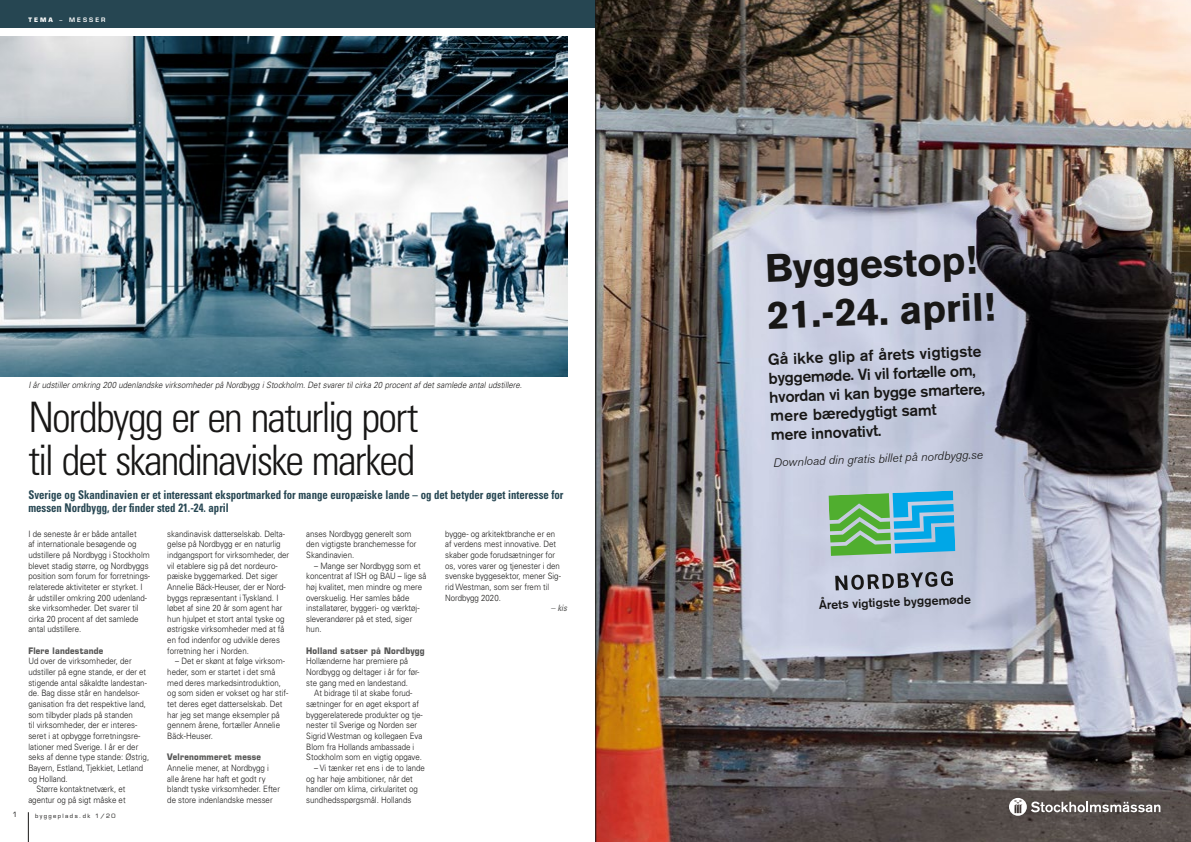
<style>
.page{position:relative;width:1191px;height:842px;background:#fff}
.page>*{position:absolute;margin:0;border:0;box-sizing:border-box;transform-origin:0 0}
.t1{font:300 condensed 42px/42.6px "Univers LT Std";letter-spacing:-.045em;color:#181716}
.t2{font:700 39.2px/47px "Akzidenz Grotesk BE";color:#181716}
.t3{font:500 15.7px/19px "Akzidenz Grotesk Std";color:#181716}
.t4{font:500 12.5px "Akzidenz Grotesk Std";color:#181716}
.t5{font:700 condensed 12px/13px "Univers LT Std";color:#264652;scale:.9 1}
.t6{font:italic 300 12px "Akzidenz Grotesk Std";color:#181716;scale:1.04 1}
.t7{font:500 9.3px "Akzidenz Grotesk Std";color:#181716}
.t8{font:300 8.8px/10.7px "Univers LT Std";color:#181716;scale:.9 1}
.t9{font:italic 300 8.8px "Univers LT Std";color:#181716;scale:.9 1}
.t10{font:700 8.8px "Eurostile LT Std";letter-spacing:.025em;color:#565655;scale:.9 1}
.t11{font:italic condensed 8.8px "Univers LT Std";color:#565655}
.t12{font:7px "Eurostile LT Std";color:#181716}
.t13{font:600 6px "Eurostile LT Std";letter-spacing:.35em;color:#fff}
.t14{font:5.8px "Eurostile LT Std";letter-spacing:.25em;color:#181716}
.s1{font-weight:700}
</style>
<div class="page">
<div style="left:0;top:0;width:595px;height:28px;background:#264652"></div>
<hr style="left:28px;top:812px;width:1px;height:30px;background:#181716">
<img style="left:0;top:37px;width:567px;height:340px">
<img style="left:595px;top:0;width:596px;height:842px">
<p class="t13" style="left:28px;top:16px;width:79px"><span class="s1">TEMA</span> – MESSER</p>
<p class="t9" style="left:28px;top:379px;width:550px">I år udstiller omkring 200 udenlandske virksomheder på Nordbygg i Stockholm. Det svarer til cirka 20 procent af det samlede antal udstillere.</p>
<h1 class="t1" style="left:28px;top:396px;width:392px">Nordbygg er en naturlig port til det skandinaviske marked</h1>
<h3 class="t5" style="left:28px;top:488px;width:596px">Sverige og Skandinavien er et interessant eksportmarked for mange europæiske lande – og det betyder øget interesse for messen Nordbygg, der finder sted 21.-24. april</h3>
<p class="t8" style="left:28px;top:528px;width:137px">I de seneste år er både antallet<br>af internationale besøgende og udstillere på Nordbygg i Stockholm blevet stadig større, og Nordbyggs position som forum for forretnings&shy;relaterede aktiviteter er styrket. I år udstiller omkring 200 udenland&shy;ske virksomheder. Det svarer til cirka 20 procent af det samlede antal udstillere.</p>
<p class="t10" style="left:28px;top:645px;width:85px">Flere landestande</p>
<p class="t8" style="left:28px;top:656px;width:116px">Ud over de virksomheder, der</p>
<p class="t8" style="left:28px;top:667px;width:132px">udstiller på egne stande, er der et</p>
<p class="t8" style="left:28px;top:677px;width:133px">stigende antal såkaldte landestan-</p>
<p class="t8" style="left:28px;top:688px;width:125px">de. Bag disse står en handelsor-</p>
<p class="t8" style="left:28px;top:698px;width:132px">ganisation fra det respektive land,</p>
<p class="t8" style="left:28px;top:709px;width:118px">som tilbyder plads på standen</p>
<p class="t8" style="left:28px;top:720px;width:122px">til virksomheder, der er interes-</p>
<p class="t8" style="left:28px;top:730px;width:126px">seret i at opbygge forretningsre-</p>
<p class="t8" style="left:28px;top:741px;width:124px">lationer med Sverige. I år er der</p>
<p class="t8" style="left:28px;top:752px;width:136px">seks af denne type stande: Østrig,</p>
<p class="t8" style="left:28px;top:762px;width:129px">Bayern, Estland, Tjekkiet, Letland</p>
<p class="t8" style="left:28px;top:773px;width:45px">og Holland.</p>
<p class="t8" style="left:36px;top:784px;width:100px">Større kontaktnetværk, et</p>
<p class="t8" style="left:28px;top:794px;width:110px">agentur og på sigt måske et</p>
<p class="t8" style="left:306px;top:528px;width:124px">anses Nordbygg generelt som den vigtigste branchemesse for<br>Skandinavien.</p>
<p class="t8" style="left:306px;top:560px;width:135px;text-indent:8px">– Mange ser Nordbygg som et koncentrat af ISH og BAU – lige så høj kvalitet, men mindre og mere overskuelig. Her samles både installatører, byggeri- og værktøj&shy;sleverandører på et sted, siger hun.</p>
<p class="t10" style="left:306px;top:645px;width:133px">Holland satser på Nordbygg</p>
<p class="t8" style="left:306px;top:656px;width:127px">Hollænderne har premiere på<br>Nordbygg og deltager i år for før&shy;ste gang med en landestand.</p>
<p class="t8" style="left:306px;top:688px;width:131px;text-indent:8px">At bidrage til at skabe forud&shy;sætninger for en øget eksport af byggerelaterede produkter og tje&shy;nester til Sverige og Norden ser<br>Sigrid Westman og kollegaen Eva<br>Blom fra Hollands ambassade i<br>Stockholm som en vigtig opgave.</p>
<p class="t8" style="left:306px;top:762px;width:133px;text-indent:8px">– Vi tænker ret ens i de to lande og har høje ambitioner, når det handler om klima, cirkularitet og sundhedsspørgsmål. Hollands</p>
<p class="t8" style="left:445px;top:528px;width:130px">bygge- og arkitektbranche er en af verdens mest innovative. Det skaber gode forudsætninger for os, vores varer og tjenester i den svenske byggesektor, mener Sig&shy;rid Westman, som ser frem til<br>Nordbygg 2020.</p>
<p class="t11" style="left:551px;top:602px;width:18px">– kis</p>
<p class="t8" style="left:167px;top:528px;width:137px">skandinavisk datterselskab. Delta&shy;gelse på Nordbygg er en naturlig indgangsport for virksomheder, der vil etablere sig på det nordeuro&shy;pæiske byggemarked. Det siger<br>Annelie Bäck-Heuser, der er Nord&shy;byggs repræsentant i Tyskland. I løbet af sine 20 år som agent har hun hjulpet et stort antal tyske og østrigske virksomheder med at få en fod indenfor og udvikle deres forretning her i Norden.</p>
<p class="t8" style="left:167px;top:656px;width:136px;text-indent:8px">– Det er skønt at følge virksom&shy;heder, som er startet i det små med deres markedsintroduktion, og som siden er vokset og har stif&shy;tet deres eget datterselskab. Det har jeg set mange eksempler på gennem årene, fortæller Annelie<br>Bäck-Heuser.</p>
<p class="t10" style="left:167px;top:752px;width:106px">Velrenommeret messe</p>
<p class="t8" style="left:167px;top:762px;width:127px">Annelie mener, at Nordbygg i alle årene har haft et godt ry blandt tyske virksomheder. Efter de store indenlandske messer</p>
<p class="t12" style="left:12px;top:810px;width:6px">1</p>
<p class="t14" style="left:35px;top:812px;width:82px">byggeplads.dk 1/20</p>
<h2 class="t2" style="left:764px;top:245px;width:230px;rotate:-2deg">Byggestop!<br>21.-24. april!</h2>
<h3 class="t3" style="left:767px;top:349px;width:217px;rotate:-2deg">Gå ikke glip af årets vigtigste byggemøde. Vi vil fortælle om, hvordan vi kan bygge smartere, mere bæredygtigt samt<br>mere innovativt.</h3>
<h3 class="t6" style="left:773px;top:455px;width:203px;rotate:-2deg">Download din gratis billet på nordbygg.se</h3>
<p class="t7" style="left:819px;top:595px;width:112px;rotate:-3deg">Årets viktigaste byggmöte</p>
<h3 class="t4" style="left:818px;top:597px;width:153px;rotate:-2deg">Årets vigtigste byggemøde</h3>
</div>
